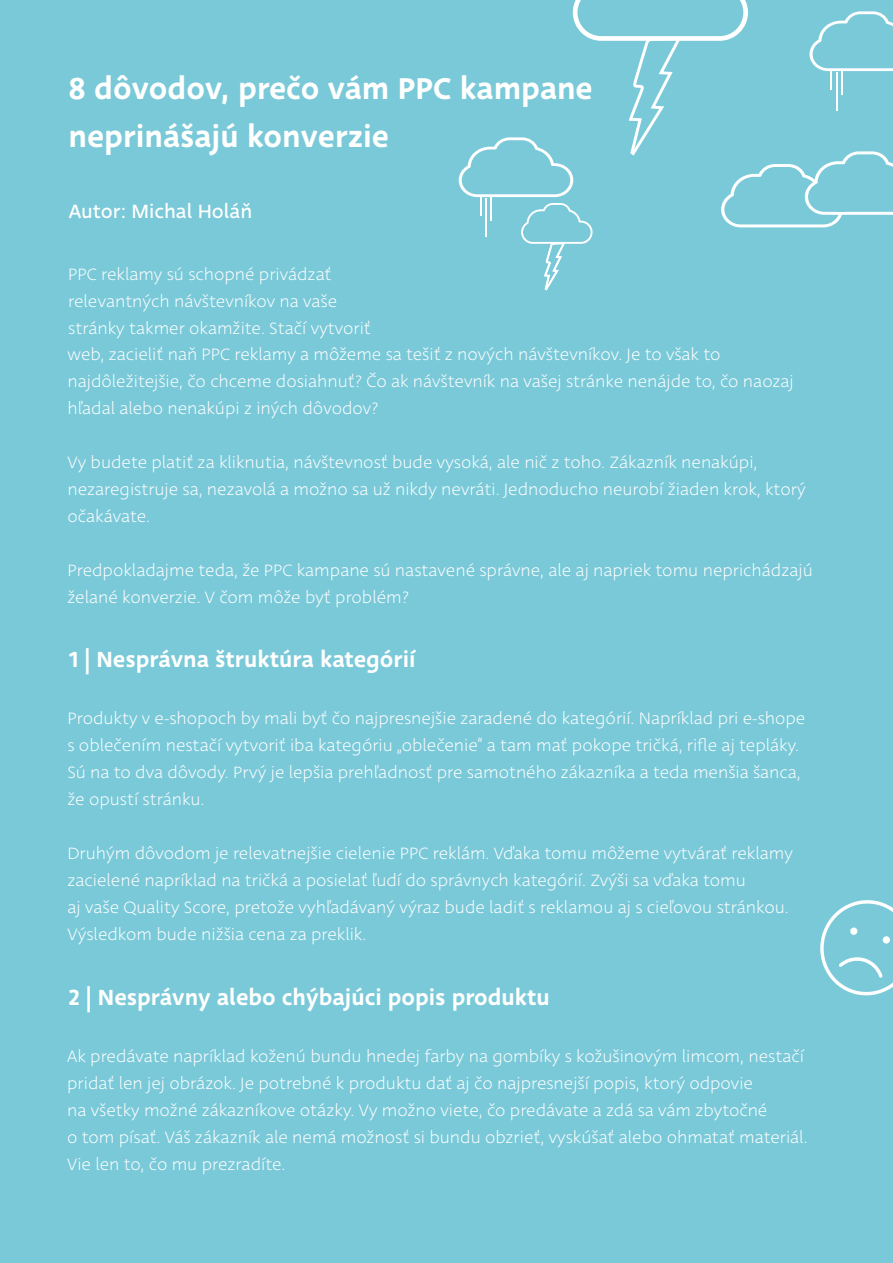
<style>
.page{position:relative;width:893px;height:1263px;background:#7ac9d9}
.page>*{position:absolute;margin:0;border:0;box-sizing:border-box;transform-origin:0 0}
.t1{font:500 33px/48px "Deva Ideal";color:#fffffe}
.t2{font:500 24px "Deva Ideal";color:#fffffe}
.t3{font:21px "Deva Ideal";color:#fffffe}
.t4{font:300 18px/27px "Deva Ideal";color:#fffffe}
</style>
<div class="page">
<svg style="left:820px;top:900px;width:73px;height:96px"></svg>
<svg style="left:459px;top:0;width:434px;height:291px"></svg>
<h1 class="t1" style="left:68px;top:64px;width:526px">8 dôvodov, prečo vám PPC kampane neprinášajú konverzie</h1>
<p class="t3" style="left:69px;top:198px;width:185px">Autor: Michal Holáň</p>
<p class="t4" style="left:68px;top:261px;width:304px">PPC reklamy sú schopné privádzať relevantných návštevníkov na vaše stránky takmer okamžite. Stačí vytvoriť</p>
<p class="t4" style="left:68px;top:341px;width:728px">web, zacieliť naň PPC reklamy a môžeme sa tešiť z nových návštevníkov. Je to však to najdôležitejšie, čo chceme dosiahnuť? Čo ak návštevník na vašej stránke nenájde to, čo naozaj hľadal alebo nenakúpi z iných dôvodov?</p>
<p class="t4" style="left:68px;top:449px;width:740px">Vy budete platiť za kliknutia, návštevnosť bude vysoká, ale nič z toho. Zákazník nenakúpi, nezaregistruje sa, nezavolá a možno sa už nikdy nevráti. Jednoducho neurobí žiaden krok, ktorý očakávate.</p>
<p class="t4" style="left:68px;top:557px;width:747px">Predpokladajme teda, že PPC kampane sú nastavené správne, ale aj napriek tomu neprichádzajú želané konverzie. V čom môže byť problém?</p>
<h2 class="t2" style="left:69px;top:643px;width:348px">1 | Nesprávna štruktúra kategórií</h2>
<p class="t4" style="left:68px;top:705px;width:739px">Produkty v e-shopoch by mali byť čo najpresnejšie zaradené do kategórií. Napríklad pri e-shope s oblečením nestačí vytvoriť iba kategóriu „oblečenie“ a tam mať pokope tričká, rifle aj tepláky.<br>Sú na to dva dôvody. Prvý je lepšia prehľadnosť pre samotného zákazníka a teda menšia šanca, že opustí stránku.</p>
<p class="t4" style="left:68px;top:840px;width:727px">Druhým dôvodom je relevatnejšie cielenie PPC reklám. Vďaka tomu môžeme vytvárať reklamy zacielené napríklad na tričká a posielať ľudí do správnych kategórií. Zvýši sa vďaka tomu<br>aj vaše Quality Score, pretože vyhľadávaný výraz bude ladiť s reklamou aj s cieľovou stránkou.<br>Výsledkom bude nižšia cena za preklik.</p>
<h2 class="t2" style="left:68px;top:981px;width:483px">2 | Nesprávny alebo chýbajúci popis produktu</h2>
<p class="t4" style="left:67px;top:1043px;width:742px">Ak predávate napríklad koženú bundu hnedej farby na gombíky s kožušinovým limcom, nestačí pridať len jej obrázok. Je potrebné k produktu dať aj čo najpresnejší popis, ktorý odpovie<br>na všetky možné zákazníkove otázky. Vy možno viete, čo predávate a zdá sa vám zbytočné<br>o tom písať. Váš zákazník ale nemá možnosť si bundu obzrieť, vyskúšať alebo ohmatať materiál.<br>Vie len to, čo mu prezradíte.</p>
</div>
